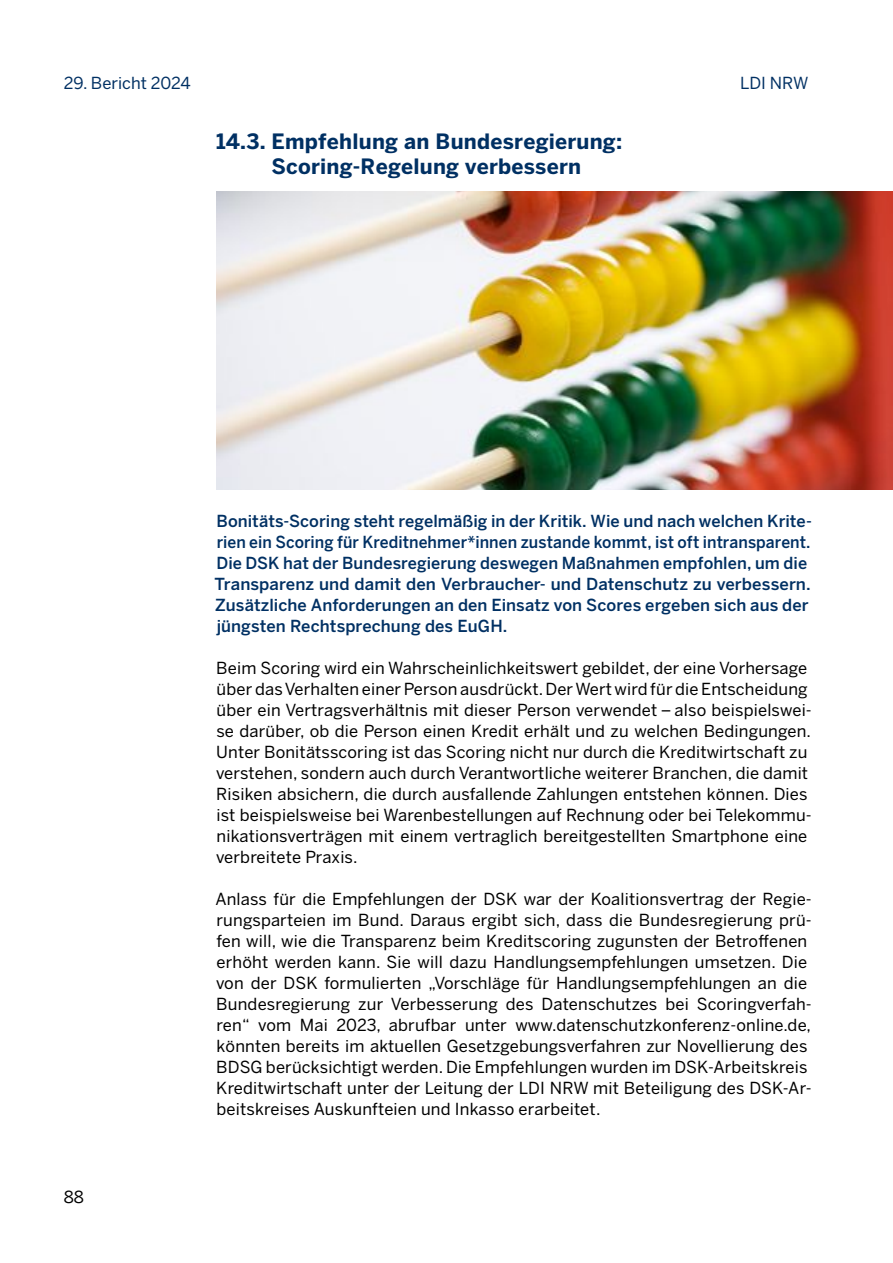
<style>
.page{position:relative;width:893px;height:1263px;background:#fff}
.page>*{position:absolute;margin:0;border:0;box-sizing:border-box;transform-origin:0 0}
.t1{font:700 21px/25.2px "Benton Sans";letter-spacing:.01em;color:#003063}
.t2{font:16.5px/21px "Benton Sans";letter-spacing:.01em;color:#000}
.t3{font:500 16.5px/21px "Benton Sans";letter-spacing:.005em;color:#003063}
.t4{font:16.5px "Benton Sans";color:#003063}
</style>
<div class="page">
<img style="left:216px;top:191px;width:677px;height:298px">
<p class="t4" style="left:64px;top:73px;width:129px">29. Bericht 2024</p>
<p class="t4" style="left:740px;top:73px;width:70px">LDI NRW</p>
<p class="t1" style="left:272px;top:128px;width:352px;text-indent:-56px">14.3. Empfehlung an Bundesregierung:<br>Scoring-Regelung verbessern</p>
<p class="t2" style="left:64px;top:1186px;width:22px">88</p>
<p class="t3" style="left:214px;top:510px;width:599px">Bonitäts-Scoring steht regelmäßig in der Kritik. Wie und nach welchen Krite&shy;rien ein Scoring für Kreditnehmer*innen zustande kommt, ist oft intransparent.<br>Die DSK hat der Bundesregierung deswegen Maßnahmen empfohlen, um die Transparenz und damit den Verbraucher- und Datenschutz zu verbessern.<br>Zusätzliche Anforderungen an den Einsatz von Scores ergeben sich aus der jüngsten Rechtsprechung des EuGH.</p>
<p class="t2" style="left:216px;top:657px;width:597px">Beim Scoring wird ein Wahrscheinlichkeitswert gebildet, der eine Vorhersage über das Verhalten einer Person ausdrückt. Der Wert wird für die Entscheidung über ein Vertragsverhältnis mit dieser Person verwendet – also beispielswei&shy;se darüber, ob die Person einen Kredit erhält und zu welchen Bedingungen.<br>Unter Bonitätsscoring ist das Scoring nicht nur durch die Kreditwirtschaft zu verstehen, sondern auch durch Verantwortliche weiterer Branchen, die damit Risiken absichern, die durch ausfallende Zahlungen entstehen können. Dies ist beispielsweise bei Warenbestellungen auf Rechnung oder bei Telekommu&shy;nikationsverträgen mit einem vertraglich bereitgestellten Smartphone eine verbreitete Praxis.</p>
<p class="t2" style="left:215px;top:888px;width:598px">Anlass für die Empfehlungen der DSK war der Koalitionsvertrag der Regie&shy;rungsparteien im Bund. Daraus ergibt sich, dass die Bundesregierung prü&shy;fen will, wie die Transparenz beim Kreditscoring zugunsten der Betroffenen erhöht werden kann. Sie will dazu Handlungsempfehlungen umsetzen. Die von der DSK formulierten „Vorschläge für Handlungsempfehlungen an die Bundesregierung zur Verbesserung des Datenschutzes bei Scoringverfah&shy;ren“ vom Mai 2023, abrufbar unter www.datenschutzkonferenz-online.de, könnten bereits im aktuellen Gesetzgebungsverfahren zur Novellierung des BDSG berücksichtigt werden. Die Empfehlungen wurden im DSK-Arbeitskreis Kreditwirtschaft unter der Leitung der LDI NRW mit Beteiligung des DSK-Ar&shy;beitskreises Auskunfteien und Inkasso erarbeitet.</p>
</div>
